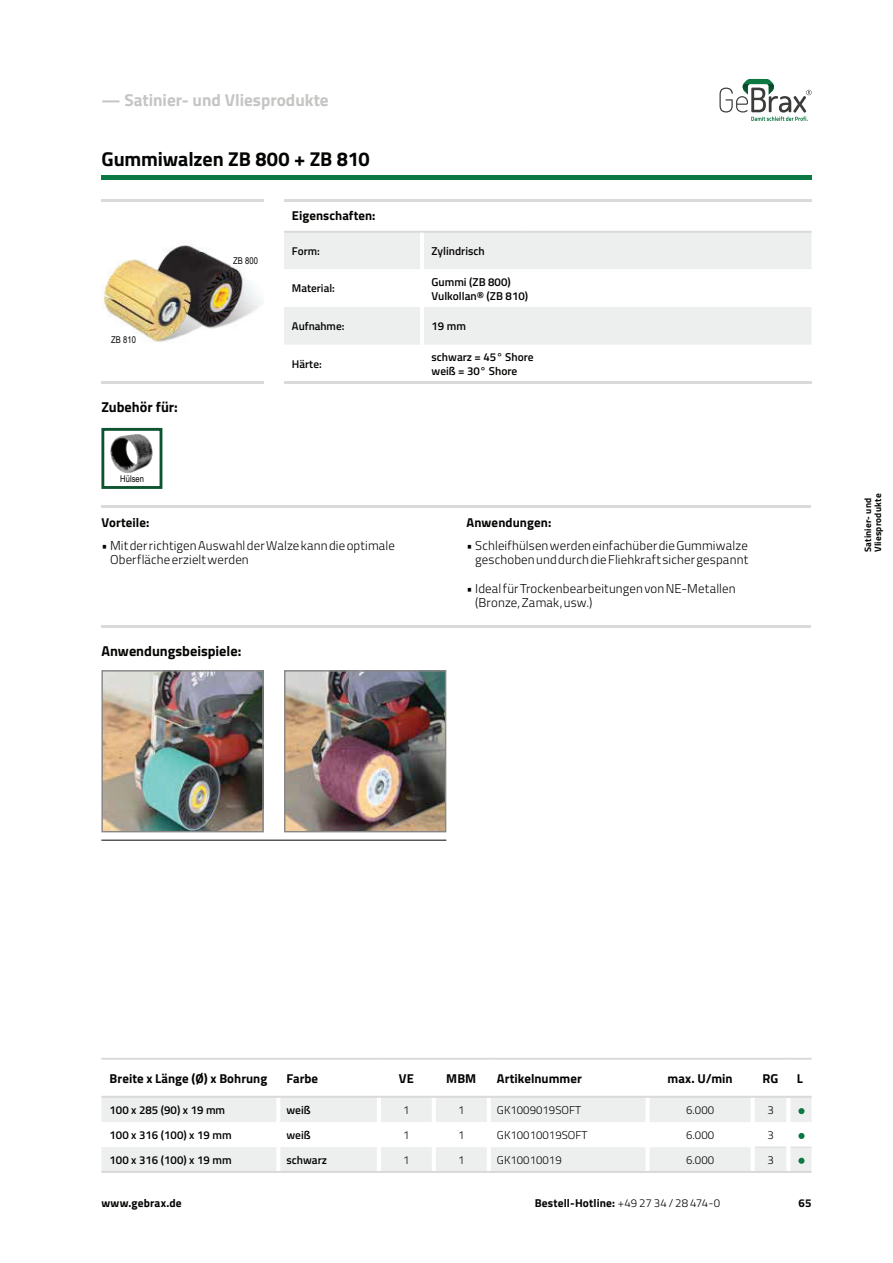
<style>
.page{position:relative;width:893px;height:1263px;background:#fff}
.page>*{position:absolute;margin:0;border:0;box-sizing:border-box;transform-origin:0 0}
.t1{font:700 20.1px "Titillium";letter-spacing:-.005em;color:#040503}
.t2{font:700 17.1px "Titillium";color:#c6c5c4}
.t3{font:700 14.25px "Titillium";color:#040503}
.t4{font:300 12.9px/14.2px "Titillium";letter-spacing:.01em;color:#040503}
.t5{font:700 12.9px "Titillium";letter-spacing:.005em;color:#040503}
.t6{font:600 11.4px/14px "Titillium";color:#040503}
.t7{font:300 11.4px "Titillium";color:#040503}
.t8{font:700 11.4px "Titillium";letter-spacing:.015em;color:#040503}
.t9{font:600 11.25px "Titillium";color:#040503}
.t10{font:700 9.3px/10.1px "Titillium";letter-spacing:.02em;color:#040503}
.t11{font:9.3px "Arial Narrow";color:#040503}
.s1{font-weight:300}
</style>
<div class="page">
<svg style="left:719px;top:79px;width:92px;height:42px"></svg>
<div style="left:284px;top:233px;width:527px;height:112px;background:#edeeee"></div>
<svg style="left:284px;top:269px;width:527px;height:38px"></svg>
<hr style="left:284px;top:231px;width:238px;height:2px;background:#dbdad9">
<hr style="left:522px;top:231px;width:289px;height:2px;background:#dbdad9">
<hr style="left:420px;top:233px;width:4px;height:36px;background:#fff">
<hr style="left:420px;top:269px;width:4px;height:38px;background:#fff">
<hr style="left:420px;top:307px;width:4px;height:38px;background:#fff">
<img style="left:286px;top:672px;width:158px;height:158px">
<div style="left:284px;top:670px;width:162px;height:162px;border:1px solid #888787"></div>
<hr style="left:101px;top:840px;width:345px;height:1px;background:#040503">
<hr style="left:284px;top:199px;width:527px;height:2px;background:#dbdad9">
<hr style="left:101px;top:199px;width:163px;height:2px;background:#dbdad9">
<hr style="left:284px;top:382px;width:527px;height:2px;background:#dbdad9">
<hr style="left:101px;top:382px;width:163px;height:2px;background:#dbdad9">
<hr style="left:101px;top:505px;width:710px;height:2px;background:#dbdad9">
<hr style="left:101px;top:626px;width:710px;height:2px;background:#dbdad9">
<img style="left:167px;top:242px;width:95px;height:82px">
<img style="left:233px;top:258px;width:24px;height:6px">
<img style="left:103px;top:259px;width:81px;height:84px">
<img style="left:111px;top:337px;width:25px;height:6px">
<img style="left:148px;top:253px;width:82px;height:82px">
<img style="left:110px;top:434px;width:43px;height:40px">
<div style="left:101px;top:428px;width:61px;height:61px;border:3px solid #0c542f"></div>
<img style="left:103px;top:672px;width:159px;height:158px">
<div style="left:101px;top:670px;width:163px;height:162px;border:1px solid #888787"></div>
<div style="left:101px;top:1148px;width:710px;height:23px;background:#edeeee"></div>
<hr style="left:101px;top:1058px;width:278px;height:2px;background:#dbdad9">
<hr style="left:379px;top:1058px;width:110px;height:2px;background:#dbdad9">
<hr style="left:489px;top:1058px;width:322px;height:2px;background:#dbdad9">
<hr style="left:101px;top:1171px;width:278px;height:2px;background:#dbdad9">
<hr style="left:379px;top:1171px;width:110px;height:2px;background:#dbdad9">
<hr style="left:489px;top:1171px;width:322px;height:2px;background:#dbdad9">
<hr style="left:432px;top:1147px;width:4px;height:24px;background:#fff">
<hr style="left:487px;top:1147px;width:4px;height:24px;background:#fff">
<hr style="left:786px;top:1147px;width:4px;height:24px;background:#fff">
<hr style="left:101px;top:1096px;width:278px;height:2px;background:#dbdad9">
<hr style="left:379px;top:1096px;width:110px;height:2px;background:#dbdad9">
<hr style="left:489px;top:1096px;width:322px;height:2px;background:#dbdad9">
<div style="left:645px;top:1147px;width:5px;height:24px;background:#fff"></div>
<hr style="left:751px;top:1147px;width:4px;height:24px;background:#fff">
<hr style="left:276px;top:1147px;width:4px;height:24px;background:#fff">
<hr style="left:377px;top:1147px;width:4px;height:24px;background:#fff">
<svg style="left:101px;top:1097px;width:710px;height:51px"></svg>
<svg style="left:798px;top:1158px;width:6px;height:6px"></svg>
<hr style="left:101px;top:176px;width:710px;height:4px;background:#0c7944">
<h2 class="t2" style="left:101px;top:94px;width:229px">— Satinier- und Vliesprodukte</h2>
<h1 class="t1" style="left:101px;top:151px;width:270px">Gummiwalzen ZB 800 + ZB 810</h1>
<p class="t11" style="left:111px;top:335px;width:26px">ZB 810</p>
<p class="t3" style="left:101px;top:402px;width:78px">Zubehör für:</p>
<p class="t11" style="left:120px;top:473px;width:25px">Hülsen</p>
<p class="t11" style="left:233px;top:256px;width:26px">ZB 800</p>
<p class="t5" style="left:292px;top:210px;width:85px">Eigenschaften:</p>
<p class="t9" style="left:292px;top:245px;width:29px">Form:</p>
<p class="t6" style="left:431px;top:244px;width:55px">Zylindrisch</p>
<p class="t9" style="left:292px;top:282px;width:44px">Material:</p>
<p class="t6" style="left:431px;top:275px;width:98px">Gummi (ZB 800)<br>Vulkollan® (ZB 810)</p>
<p class="t9" style="left:292px;top:320px;width:54px">Aufnahme:</p>
<p class="t6" style="left:431px;top:319px;width:36px">19 mm</p>
<p class="t9" style="left:292px;top:357px;width:31px">Härte:</p>
<p class="t6" style="left:431px;top:350px;width:104px">schwarz = 45° Shore weiß = 30° Shore</p>
<p class="t5" style="left:101px;top:518px;width:50px">Vorteile:</p>
<p class="t4" style="left:110px;top:540px;width:287px;text-indent:-9px">• Mit der richtigen Auswahl der Walze kann die optimale<br>Oberfläche erzielt werden</p>
<p class="t3" style="left:101px;top:646px;width:141px">Anwendungsbeispiele:</p>
<p class="t5" style="left:467px;top:518px;width:86px">Anwendungen:</p>
<p class="t4" style="left:467px;top:540px;width:283px;text-align:right">• Schleifhülsen werden einfachüber die Gummiwalze geschoben und durch die Fliehkraft sicher gespannt</p>
<p class="t4" style="left:475px;top:583px;width:262px;text-indent:-9px">• Ideal für Trockenbearbeitungen von NE-Metallen (Bronze, Zamak, usw.)</p>
<p class="t10" style="left:864px;top:552px;width:60px;rotate:-90deg">Satinier- und<br>Vliesprodukte</p>
<p class="t5" style="left:110px;top:1073px;width:159px">Breite x Länge (Ø) x Bohrung</p>
<p class="t5" style="left:286px;top:1073px;width:33px">Farbe</p>
<p class="t5" style="left:399px;top:1073px;width:16px">VE</p>
<p class="t5" style="left:446px;top:1073px;width:32px">MBM</p>
<p class="t5" style="left:497px;top:1073px;width:86px">Artikelnummer</p>
<p class="t5" style="left:668px;top:1073px;width:66px">max. U/min</p>
<p class="t5" style="left:762px;top:1073px;width:17px">RG</p>
<p class="t5" style="left:797px;top:1073px;width:8px">L</p>
<p class="t6" style="left:110px;top:1103px;width:117px">100 x 285 (90) x 19 mm</p>
<p class="t6" style="left:286px;top:1103px;width:26px">weiß</p>
<p class="t7" style="left:403px;top:1106px;width:8px">1</p>
<p class="t7" style="left:458px;top:1106px;width:8px">1</p>
<p class="t7" style="left:497px;top:1106px;width:86px">GK1009019SOFT</p>
<p class="t7" style="left:686px;top:1106px;width:30px">6.000</p>
<p class="t7" style="left:767px;top:1106px;width:8px">3</p>
<p class="t6" style="left:110px;top:1128px;width:124px">100 x 316 (100) x 19 mm</p>
<p class="t6" style="left:286px;top:1128px;width:26px">weiß</p>
<p class="t7" style="left:403px;top:1131px;width:8px">1</p>
<p class="t7" style="left:458px;top:1131px;width:8px">1</p>
<p class="t7" style="left:497px;top:1131px;width:92px">GK10010019SOFT</p>
<p class="t7" style="left:686px;top:1131px;width:30px">6.000</p>
<p class="t7" style="left:767px;top:1131px;width:8px">3</p>
<p class="t6" style="left:110px;top:1153px;width:124px">100 x 316 (100) x 19 mm</p>
<p class="t6" style="left:286px;top:1153px;width:42px">schwarz</p>
<p class="t7" style="left:403px;top:1156px;width:8px">1</p>
<p class="t7" style="left:458px;top:1156px;width:8px">1</p>
<p class="t7" style="left:497px;top:1156px;width:66px">GK10010019</p>
<p class="t7" style="left:686px;top:1156px;width:30px">6.000</p>
<p class="t7" style="left:767px;top:1156px;width:8px">3</p>
<p class="t8" style="left:101px;top:1199px;width:82px">www.gebrax.de</p>
<p class="t8" style="left:535px;top:1199px;width:187px">Bestell-Hotline: <span class="s1">+49 27 34 / 28 474-0</span></p>
<p class="t8" style="left:798px;top:1199px;width:14px">65</p>
</div>
